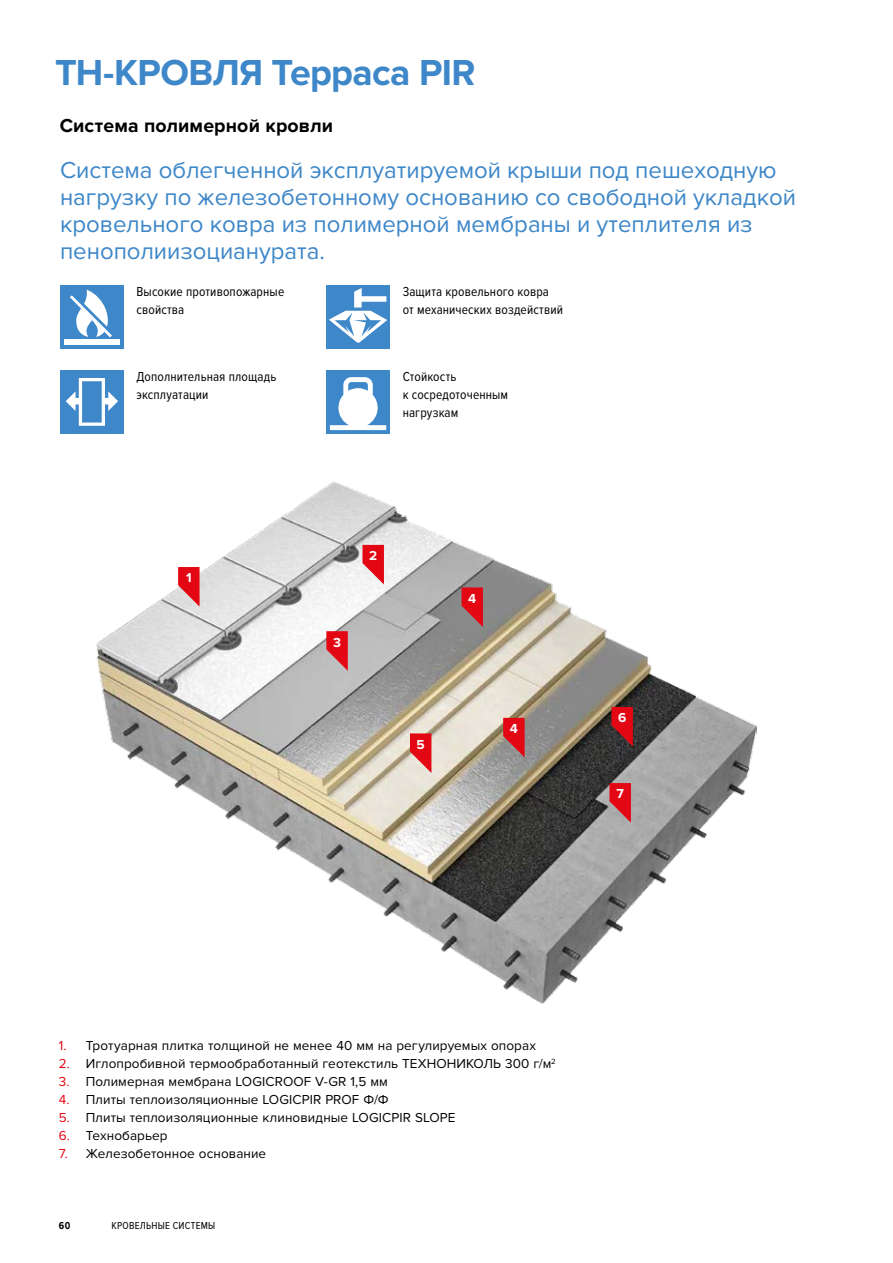
<style>
.page{position:relative;width:893px;height:1263px;background:#fff}
.page>*{position:absolute;margin:0;border:0;box-sizing:border-box;transform-origin:0 0}
.t1{font:700 37.5px "Proxima Nova";letter-spacing:-.02em;color:#3e87c8}
.t2{font:24px/27px "Proxima Nova";color:#3e87c8}
.t3{font:700 19.5px "Proxima Nova";letter-spacing:.01em;color:#000}
.t4{font:13.5px "Proxima Nova";letter-spacing:.005em;color:#000}
.t5{font:13.5px/18px "Proxima Nova Cond";letter-spacing:.01em;color:#000}
.t6{font:700 13.5px "Proxima Nova";color:#fff}
.t7{font:10.5px "Proxima Nova Cond";letter-spacing:.025em;color:#000}
.t8{font:700 10.5px "Proxima Nova Cond";color:#000}
.s1{color:#e30613}
</style>
<div class="page">
<img style="left:97px;top:482px;width:660px;height:521px">
<svg style="left:178px;top:567px;width:22px;height:40px"></svg>
<svg style="left:362px;top:545px;width:22px;height:39px"></svg>
<svg style="left:326px;top:631px;width:22px;height:40px"></svg>
<svg style="left:609px;top:783px;width:22px;height:40px"></svg>
<svg style="left:462px;top:587px;width:21px;height:40px"></svg>
<svg style="left:503px;top:718px;width:22px;height:39px"></svg>
<svg style="left:410px;top:733px;width:21px;height:40px"></svg>
<svg style="left:611px;top:707px;width:22px;height:39px"></svg>
<div style="left:60px;top:285px;width:64px;height:64px;background:#3e87c8"></div>
<svg style="left:70px;top:290px;width:42px;height:47px"></svg>
<div style="left:64px;top:339px;width:56px;height:6px;background:#fff"></div>
<div style="left:60px;top:370px;width:64px;height:64px;background:#3e87c8"></div>
<svg style="left:66px;top:378px;width:52px;height:48px"></svg>
<div style="left:326px;top:285px;width:64px;height:64px;background:#3e87c8"></div>
<svg style="left:329px;top:288px;width:58px;height:55px"></svg>
<div style="left:326px;top:370px;width:64px;height:64px;background:#3e87c8"></div>
<svg style="left:330px;top:377px;width:56px;height:53px"></svg>
<h1 class="t1" style="left:55px;top:51px;width:422px">ТН-КРОВЛЯ Терраса PIR</h1>
<h3 class="t3" style="left:60px;top:114px;width:275px">Система полимерной кровли</h3>
<h2 class="t2" style="left:60px;top:157px;width:737px">Система облегченной эксплуатируемой крыши под пешеходную нагрузку по железобетонному основанию со свободной укладкой кровельного ковра из полимерной мембраны и утеплителя из пенополиизоцианурата.</h2>
<p class="t5" style="left:137px;top:282px;width:149px">Высокие противопожарные свойства</p>
<p class="t5" style="left:403px;top:282px;width:162px">Защита кровельного ковра от механических воздействий</p>
<p class="t5" style="left:137px;top:367px;width:141px">Дополнительная площадь эксплуатации</p>
<p class="t6" style="left:186px;top:570px;width:7px">1</p>
<p class="t5" style="left:403px;top:367px;width:107px">Стойкость<br>к сосредоточенным нагрузкам</p>
<p class="t6" style="left:369px;top:548px;width:10px">2</p>
<p class="t6" style="left:333px;top:634px;width:9px">3</p>
<p class="t6" style="left:417px;top:736px;width:10px">5</p>
<p class="t6" style="left:468px;top:590px;width:10px">4</p>
<p class="t6" style="left:510px;top:721px;width:10px">4</p>
<p class="t6" style="left:618px;top:710px;width:10px">6</p>
<p class="t6" style="left:616px;top:786px;width:9px">7</p>
<p class="t4" style="left:59px;top:1038px;width:479px"><span class="s1">1.</span> Тротуарная плитка толщиной не менее 40 мм на регулируемых опорах</p>
<p class="t4" style="left:59px;top:1056px;width:498px"><span class="s1">2.</span> Иглопробивной термообработанный геотекстиль ТЕХНОНИКОЛЬ 300 г/м<sup>2</sup></p>
<p class="t4" style="left:59px;top:1074px;width:330px"><span class="s1">3.</span> Полимерная мембрана LOGICROOF V-GR 1,5 мм</p>
<p class="t4" style="left:59px;top:1092px;width:331px"><span class="s1">4.</span> Плиты теплоизоляционные LOGICPIR PROF Ф/Ф</p>
<p class="t4" style="left:59px;top:1110px;width:398px"><span class="s1">5.</span> Плиты теплоизоляционные клиновидные LOGICPIR SLOPE</p>
<p class="t4" style="left:59px;top:1128px;width:110px"><span class="s1">6.</span> Технобарьер</p>
<p class="t4" style="left:59px;top:1146px;width:209px"><span class="s1">7.</span> Железобетонное основание</p>
<p class="t8" style="left:59px;top:1219px;width:13px">60</p>
<p class="t7" style="left:111px;top:1220px;width:105px">КРОВЕЛЬНЫЕ СИСТЕМЫ</p>
</div>
